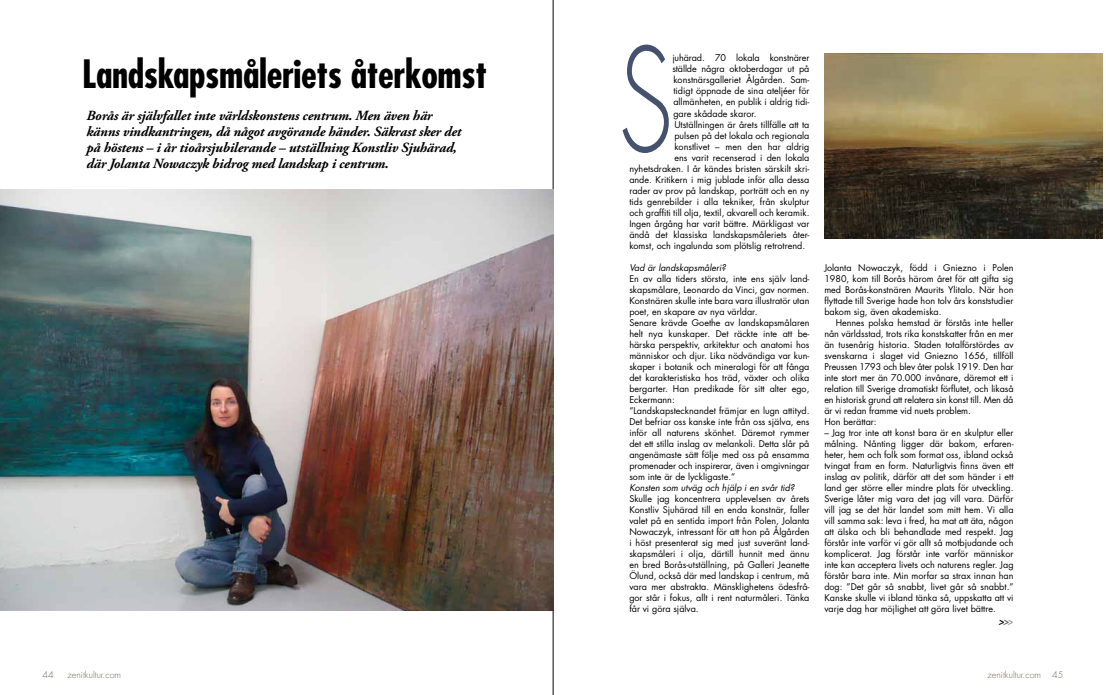
<style>
.page{position:relative;width:1106px;height:695px;background:#fff}
.page>*{position:absolute;margin:0;border:0;box-sizing:border-box;transform-origin:0 0}
.t1{font:300 140px "Futura Std";color:#445270;scale:.72 1}
.t2{font:700 condensed 38px "Futura Std";letter-spacing:-.01em;color:#000}
.t3{font:italic 700 14px/16px "Adobe Garamond Pro";letter-spacing:-.01em;color:#000}
.t4{font:italic 800 condensed 10px "Futura Std";color:#000}
.t5{font:9px/11px "Futura Std";color:#000;text-align:justify}
.t6{font:italic 9px "Futura Std";color:#000}
.t7{font:300 9px "Futura Std";color:#766753}
.s1{color:#626261}
.s2{color:#9c9c9d}
</style>
<div class="page">
<hr style="left:553px;top:0;width:1px;height:694px;background:#0a0405">
<img style="left:0;top:189px;width:553px;height:421px">
<img style="left:824px;top:54px;width:278px;height:184px">
<h1 class="t1" style="left:618px;top:16px;width:78px">S</h1>
<h2 class="t2" style="left:82px;top:50px;width:406px">Landskapsmåleriets återkomst</h2>
<p class="t5" style="left:672px;top:53px;width:139px">juhärad. 70 lokala konstnärer</p>
<p class="t5" style="left:672px;top:64px;width:138px">ställde några oktoberdagar ut på</p>
<p class="t5" style="left:673px;top:75px;width:137px">konstnärsgalleriet Ålgården. Sam-</p>
<p class="t5" style="left:673px;top:86px;width:137px">tidigt öppnade de sina ateljéer för</p>
<p class="t5" style="left:673px;top:97px;width:138px">allmänheten, en publik i aldrig tidi-</p>
<p class="t5" style="left:673px;top:108px;width:85px">gare skådade skaror.</p>
<p class="t5" style="left:674px;top:119px;width:137px">Utställningen är årets tillfälle att ta</p>
<p class="t5" style="left:674px;top:130px;width:136px">pulsen på det lokala och regionala</p>
<p class="t5" style="left:674px;top:141px;width:137px">konstlivet – men den har aldrig</p>
<p class="t5" style="left:674px;top:152px;width:136px">ens varit recenserad i den lokala</p>
<p class="t5" style="left:629px;top:163px;width:181px">nyhetsdraken. I år kändes bristen särskilt skri-</p>
<p class="t5" style="left:629px;top:174px;width:181px">ande. Kritikern i mig jublade inför alla dessa</p>
<p class="t5" style="left:629px;top:185px;width:181px">rader av prov på landskap, porträtt och en ny</p>
<p class="t5" style="left:629px;top:196px;width:181px">tids genrebilder i alla tekniker, från skulptur</p>
<p class="t5" style="left:629px;top:207px;width:182px">och graffiti till olja, textil, akvarell och keramik.</p>
<p class="t5" style="left:629px;top:218px;width:181px">Ingen årgång har varit bättre. Märkligast var</p>
<p class="t5" style="left:629px;top:229px;width:182px">ändå det klassiska landskapsmåleriets åter-</p>
<p class="t5" style="left:629px;top:240px;width:177px">komst, och ingalunda som plötslig retrotrend.</p>
<p class="t6" style="left:629px;top:261px;width:98px">Vad är landskapsmåleri?</p>
<p class="t5" style="left:629px;top:273px;width:182px;text-align:left">En av alla tiders största, inte ens själv land&shy;skapsmålare, Leonardo da Vinci, gav normen.<br>Konstnären skulle inte bara vara illustratör utan poet, en skapare av nya världar.<br>Senare krävde Goethe av landskapsmålaren helt nya kunskaper. Det räckte inte att be&shy;härska perspektiv, arkitektur och anatomi hos människor och djur. Lika nödvändiga var kun&shy;skaper i botanik och mineralogi för att fånga det karakteristiska hos träd, växter och olika bergarter. Han predikade för sitt alter ego, Eckermann:<br>”Landskapstecknandet främjar en lugn attityd.<br>Det befriar oss kanske inte från oss själva, ens inför all naturens skönhet. Däremot rymmer det ett stilla inslag av melankoli. Detta slår på angenämaste sätt följe med oss på ensamma promenader och inspirerar, även i omgivningar som inte är de lyckligaste.”</p>
<p class="t6" style="left:629px;top:481px;width:167px">Konsten som utväg och hjälp i en svår tid?</p>
<p class="t5" style="left:629px;top:493px;width:182px">Skulle jag koncentrera upplevelsen av årets Konstliv Sjuhärad till en enda konstnär, faller valet på en sentida import från Polen, Jolanta Nowaczyk, intressant för att hon på Ålgården i höst presenterat sig med just suveränt land&shy;skapsmåleri i olja, därtill hunnit med ännu en bred Borås-utställning, på Galleri Jeanette Ölund, också där med landskap i centrum, må vara mer abstrakta. Mänsklighetens ödesfrå&shy;gor står i fokus, allt i rent naturmåleri. Tänka får vi göra själva.</p>
<p class="t3" style="left:87px;top:108px;width:376px">Borås är självfallet inte världskonstens centrum. Men även här känns vindkantringen, då något avgörande händer. Säkrast sker det på höstens – i år tioårsjubilerande – utställning Konstliv Sjuhärad, där Jolanta Nowaczyk bidrog med landskap i centrum.</p>
<p class="t5" style="left:824px;top:262px;width:191px">Jolanta Nowaczyk, född i Gniezno i Polen 1980, kom till Borås härom året för att gifta sig med Borås-konstnären Maurits Ylitalo. När hon flyttade till Sverige hade hon tolv års konststudier bakom sig, även akademiska.</p>
<p class="t5" style="left:824px;top:317px;width:191px;text-align:left;text-indent:11px">Hennes polska hemstad är förstås inte heller nån världsstad, trots rika konstskatter från en mer än tusenårig historia. Staden totalförstördes av svenskarna i slaget vid Gniezno 1656, tillföll Preussen 1793 och blev åter polsk 1919. Den har inte stort mer än 70.000 invånare, däremot ett i relation till Sverige dramatiskt förflutet, och likaså en historisk grund att relatera sin konst till. Men då är vi redan framme vid nuets problem.<br>Hon berättar:</p>
<p class="t5" style="left:824px;top:427px;width:191px">– Jag tror inte att konst bara är en skulptur eller målning. Nånting ligger där bakom, erfaren&shy;heter, hem och folk som format oss, ibland också tvingat fram en form. Naturligtvis finns även ett inslag av politik, därför att det som händer i ett land ger större eller mindre plats för utveckling.<br>Sverige låter mig vara det jag vill vara. Därför vill jag se det här landet som mitt hem. Vi alla vill samma sak: leva i fred, ha mat att äta, någon att älska och bli behandlade med respekt. Jag förstår inte varför vi gör allt så motbjudande och komplicerat. Jag förstår inte varför människor inte kan acceptera livets och naturens regler. Jag förstår bara inte. Min morfar sa strax innan han dog: ”Det går så snabbt, livet går så snabbt.” Kanske skulle vi ibland tänka så, uppskatta att vi varje dag har möjlighet att göra livet bättre.</p>
<p class="t4" style="left:998px;top:614px;width:15px">&gt;<span class="s1">&gt;</span><span class="s2">&gt;</span></p>
<p class="t7" style="left:43px;top:669px;width:13px">44</p>
<p class="t7" style="left:68px;top:669px;width:55px">zenitkultur.com</p>
<p class="t7" style="left:987px;top:669px;width:77px">zenitkultur.com 45</p>
</div>
